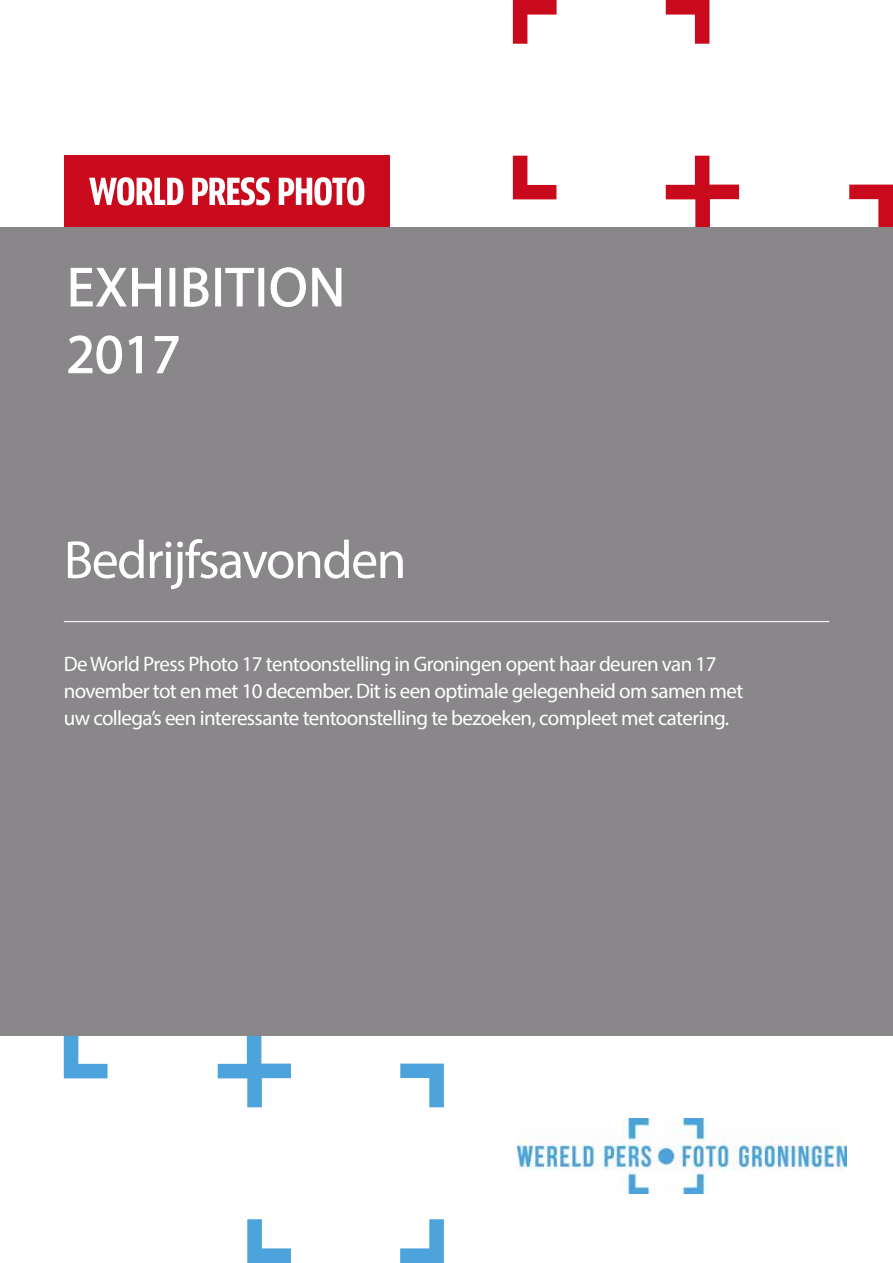
<style>
.page{position:relative;width:893px;height:1263px;background:#fff}
.page>*{position:absolute;margin:0;border:0;box-sizing:border-box;transform-origin:0 0}
.t1{font:55.65px/66.8px "Myriad Pro";letter-spacing:.02em;color:#fff}
.t2{font:54px "Myriad Pro";letter-spacing:-.03em;color:#fff}
.t3{font:21px/27px "Myriad Pro";letter-spacing:-.03em;color:#fff}
</style>
<div class="page">
<div style="left:0;top:227px;width:893px;height:809px;background:#8a878a"></div>
<div style="left:64px;top:156px;width:326px;height:71px;background:#c90a1c"></div>
<svg style="left:89px;top:177px;width:94px;height:28px"></svg>
<svg style="left:192px;top:177px;width:78px;height:28px"></svg>
<svg style="left:279px;top:177px;width:85px;height:28px"></svg>
<svg style="left:70px;top:267px;width:91px;height:40px"></svg>
<div style="left:169px;top:268px;width:6px;height:38px;border:1px solid #fff"></div>
<svg style="left:183px;top:267px;width:26px;height:40px"></svg>
<div style="left:215px;top:268px;width:6px;height:38px;border:1px solid #fff"></div>
<svg style="left:225px;top:267px;width:30px;height:40px"></svg>
<div style="left:258px;top:268px;width:6px;height:38px;border:1px solid #fff"></div>
<svg style="left:270px;top:267px;width:36px;height:40px"></svg>
<svg style="left:312px;top:267px;width:30px;height:40px"></svg>
<svg style="left:68px;top:335px;width:74px;height:39px"></svg>
<svg style="left:154px;top:336px;width:25px;height:38px"></svg>
<svg style="left:666px;top:0;width:43px;height:44px"></svg>
<svg style="left:513px;top:0;width:44px;height:44px"></svg>
<svg style="left:513px;top:156px;width:43px;height:43px"></svg>
<svg style="left:849px;top:185px;width:44px;height:42px"></svg>
<svg style="left:666px;top:156px;width:73px;height:71px"></svg>
<svg style="left:247px;top:1219px;width:44px;height:44px"></svg>
<svg style="left:400px;top:1219px;width:44px;height:44px"></svg>
<svg style="left:400px;top:1063px;width:44px;height:44px"></svg>
<svg style="left:64px;top:1036px;width:43px;height:42px"></svg>
<svg style="left:218px;top:1036px;width:73px;height:71px"></svg>
<img style="left:517px;top:1118px;width:330px;height:75px">
<hr style="left:64px;top:621px;width:765px;height:1px;background:#fff">
<h1 class="t1" style="left:66px;top:253px;width:280px">Exhibition<br>2017</h1>
<h2 class="t2" style="left:64px;top:527px;width:344px">Bedrijfsavonden</h2>
<p class="t3" style="left:64px;top:650px;width:681px">De World Press Photo 17 tentoonstelling in Groningen opent haar deuren van 17 november tot en met 10 december. Dit is een optimale gelegenheid om samen met uw collega’s een interessante tentoonstelling te bezoeken, compleet met catering.</p>
</div>
